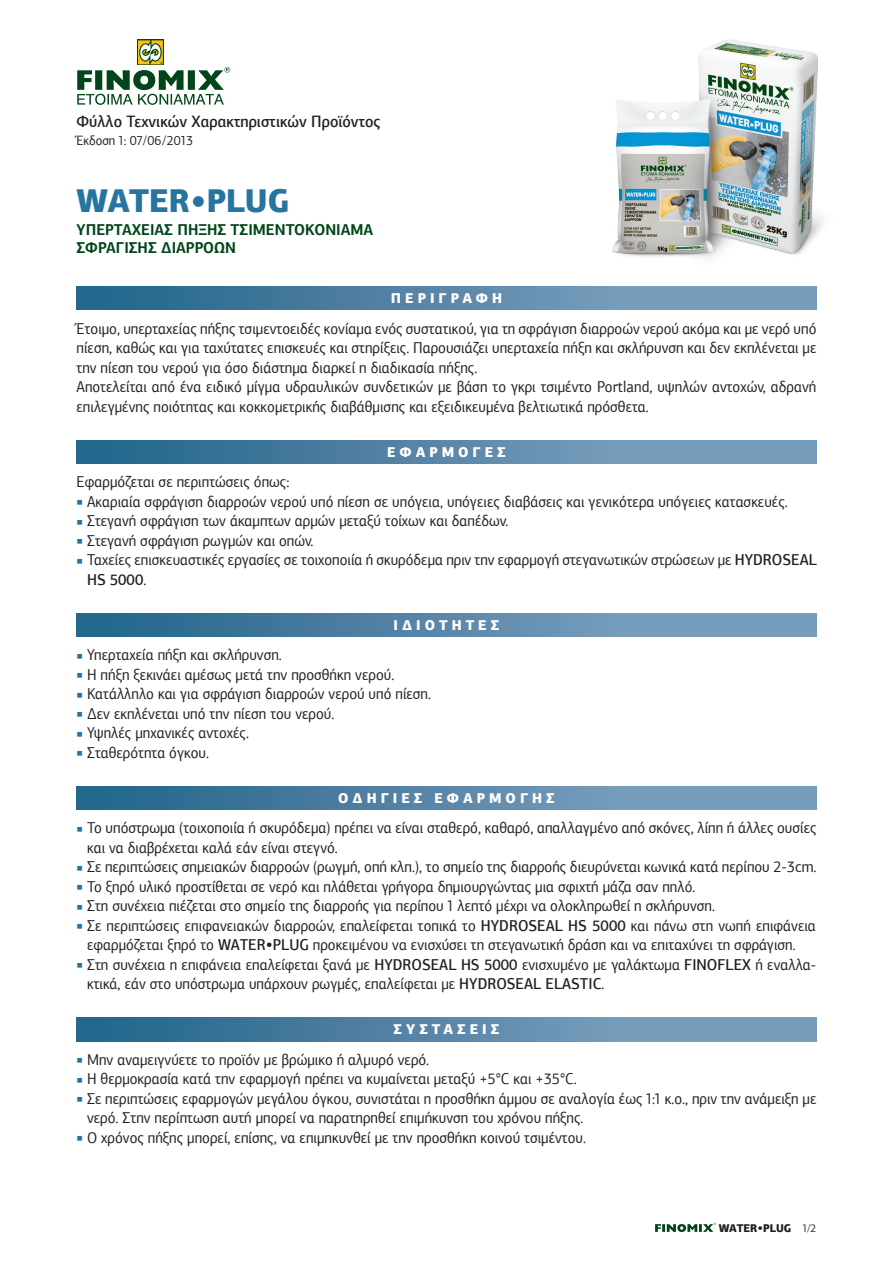
<style>
.page{position:relative;width:893px;height:1263px;background:#fff}
.page>*{position:absolute;margin:0;border:0;box-sizing:border-box;transform-origin:0 0}
.t1{font:900 33px "PF Agora Sans Pro";color:#26749f;scale:.93 1}
.t2{font:500 16.5px "PF Agora Sans Pro";color:#231f20;scale:.93 1}
.t3{font:15.75px/19.5px "PF Agora Sans Pro";color:#231f20;scale:.93 1}
.t4{font:700 15.75px/18px "PF Agora Sans Pro";color:#00461a;scale:.93 1}
.t5{font:900 14.25px "PF Agora Sans Pro";letter-spacing:.3em;color:#fff;scale:.93 1}
.t6{font:13.5px "PF Agora Sans Pro";color:#231f20;scale:.93 1}
.t7{font:900 11.25px "PF Agora Sans Pro";color:#231f20;scale:.93 1}
.s1{font-style:inherit}
.s2{font-size:7.5px;color:#26749f}
.s3{font-weight:500}
.s4{font-weight:900}
.s5{font-weight:400}
</style>
<div class="page">
<img style="left:611px;top:39px;width:212px;height:219px">
<svg style="left:655px;top:1223px;width:61px;height:9px"></svg>
<svg style="left:77px;top:287px;width:739px;height:23px;background:#5686a8"></svg>
<svg style="left:77px;top:440px;width:739px;height:23px;background:#5686a8"></svg>
<svg style="left:77px;top:613px;width:739px;height:23px;background:#5686a8"></svg>
<svg style="left:77px;top:786px;width:739px;height:23px;background:#5686a8"></svg>
<svg style="left:77px;top:1018px;width:739px;height:23px;background:#5686a8"></svg>
<div style="left:137px;top:39px;width:27px;height:26px;background:#00461a"></div>
<svg style="left:77px;top:40px;width:153px;height:65px"></svg>
<p class="t2" style="left:77px;top:111px;width:328px">Φύλλο Τεχνικών Χαρακτηριστικών Προϊόντος</p>
<p class="t6" style="left:77px;top:132px;width:127px">Έκδοση 1: 07/06/2013</p>
<h1 class="t1" style="left:77px;top:179px;width:230px">WATER<span class="s1">•</span>PLUG</h1>
<p class="t4" style="left:77px;top:221px;width:320px">ΥΠΕΡΤΑΧΕΙΑΣ ΠΗΞΗΣ ΤΣΙΜΕΝΤΟΚΟΝΙΑΜΑ<br>ΣΦΡΑΓΙΣΗΣ ΔΙΑΡΡΟΩΝ</p>
<p class="t5" style="left:391px;top:289px;width:121px">ΠΕΡΙΓΡΑΦΗ</p>
<p class="t3" style="left:77px;top:319px;width:797px">Έτοιμο, υπερταχείας πήξης τσιμεντοειδές κονίαμα ενός συστατικού, για τη σφράγιση διαρροών νερού ακόμα και με νερό υπό πίεση, καθώς και για ταχύτατες επισκευές και στηρίξεις. Παρουσιάζει υπερταχεία πήξη και σκλήρυνση και δεν εκπλένεται με την πίεση του νερού για όσο διάστημα διαρκεί η διαδικασία πήξης.<br>Αποτελείται από ένα ειδικό μίγμα υδραυλικών συνδετικών με βάση το γκρι τσιμέντο Portland, υψηλών αντοχών, αδρανή επιλεγμένης ποιότητας και κοκκομετρικής διαβάθμισης και εξειδικευμένα βελτιωτικά πρόσθετα.</p>
<p class="t5" style="left:387px;top:442px;width:129px">ΕΦΑΡΜΟΓΕΣ</p>
<p class="t3" style="left:77px;top:472px;width:230px">Εφαρμόζεται σε περιπτώσεις όπως:</p>
<p class="t3" style="left:77px;top:492px;width:766px"><span class="s2">■</span> Ακαριαία σφράγιση διαρροών νερού υπό πίεση σε υπόγεια, υπόγειες διαβάσεις και γενικότερα υπόγειες κατασκευές.</p>
<p class="t3" style="left:77px;top:511px;width:466px"><span class="s2">■</span> Στεγανή σφράγιση των άκαμπτων αρμών μεταξύ τοίχων και δαπέδων.</p>
<p class="t3" style="left:77px;top:531px;width:256px"><span class="s2">■</span> Στεγανή σφράγιση ρωγμών και οπών.</p>
<p class="t3" style="left:87px;top:550px;width:786px;text-indent:-11px"><span class="s2">■</span> Ταχείες επισκευαστικές εργασίες σε τοιχοποιία ή σκυρόδεμα πριν την εφαρμογή στεγανωτικών στρώσεων με <span class="s3">HYDROSEAL<br>HS 5000</span>.</p>
<p class="t5" style="left:394px;top:615px;width:115px">ΙΔΙΟΤΗΤΕΣ</p>
<p class="t3" style="left:77px;top:645px;width:222px"><span class="s2">■</span> Υπερταχεία πήξη και σκλήρυνση.</p>
<p class="t3" style="left:77px;top:665px;width:343px"><span class="s2">■</span> Η πήξη ξεκινάει αμέσως μετά την προσθήκη νερού.</p>
<p class="t3" style="left:77px;top:684px;width:383px"><span class="s2">■</span> Κατάλληλο και για σφράγιση διαρροών νερού υπό πίεση.</p>
<p class="t3" style="left:77px;top:704px;width:279px"><span class="s2">■</span> Δεν εκπλένεται υπό την πίεση του νερού.</p>
<p class="t3" style="left:77px;top:723px;width:187px"><span class="s2">■</span> Υψηλές μηχανικές αντοχές.</p>
<p class="t3" style="left:77px;top:743px;width:144px"><span class="s2">■</span> Σταθερότητα όγκου.</p>
<p class="t5" style="left:338px;top:788px;width:234px">ΟΔΗΓΙΕΣ ΕΦΑΡΜΟΓΗΣ</p>
<p class="t3" style="left:87px;top:818px;width:786px;text-indent:-11px"><span class="s2">■</span> Το υπόστρωμα (τοιχοποιία ή σκυρόδεμα) πρέπει να είναι σταθερό, καθαρό, απαλλαγμένο από σκόνες, λίπη ή άλλες ουσίες και να διαβρέχεται καλά εάν είναι στεγνό.</p>
<p class="t3" style="left:77px;top:857px;width:797px"><span class="s2">■</span> Σε περιπτώσεις σημειακών διαρροών (ρωγμή, οπή κλπ.), το σημείο της διαρροής διευρύνεται κωνικά κατά περίπου 2-3cm.</p>
<p class="t3" style="left:77px;top:877px;width:667px"><span class="s2">■</span> Το ξηρό υλικό προστίθεται σε νερό και πλάθεται γρήγορα δημιουργώντας μια σφιχτή μάζα σαν πηλό.</p>
<p class="t3" style="left:77px;top:896px;width:688px"><span class="s2">■</span> Στη συνέχεια πιέζεται στο σημείο της διαρροής για περίπου 1 λεπτό μέχρι να ολοκληρωθεί η σκλήρυνση.</p>
<p class="t3" style="left:87px;top:916px;width:785px;text-indent:-11px"><span class="s2">■</span> Σε περιπτώσεις επιφανειακών διαρροών, επαλείφεται τοπικά το <span class="s3">HYDROSEAL HS 5000</span> και πάνω στη νωπή επιφάνεια εφαρμόζεται ξηρό το <span class="s3">WATER</span><span class="s4">•</span><span class="s3">PLUG</span> προκειμένου να ενισχύσει τη στεγανωτική δράση και να επιταχύνει τη σφράγιση.</p>
<p class="t3" style="left:87px;top:955px;width:785px;text-indent:-11px"><span class="s2">■</span> Στη συνέχεια η επιφάνεια επαλείφεται ξανά με <span class="s3">HYDROSEAL HS 5000</span> ενισχυμένο με γαλάκτωμα <span class="s3">FINOFLEX</span> ή εναλλα&shy;κτικά, εάν στο υπόστρωμα υπάρχουν ρωγμές, επαλείφεται με <span class="s3">HYDROSEAL ELASTIC</span>.</p>
<p class="t5" style="left:394px;top:1020px;width:115px">ΣΥΣΤΑΣΕΙΣ</p>
<p class="t3" style="left:77px;top:1050px;width:381px"><span class="s2">■</span> Μην αναμειγνύετε το προϊόν με βρώμικο ή αλμυρό νερό.</p>
<p class="t3" style="left:77px;top:1069px;width:539px"><span class="s2">■</span> Η θερμοκρασία κατά την εφαρμογή πρέπει να κυμαίνεται μεταξύ +5°C και +35°C.</p>
<p class="t3" style="left:87px;top:1089px;width:786px;text-indent:-11px"><span class="s2">■</span> Σε περιπτώσεις εφαρμογών μεγάλου όγκου, συνιστάται η προσθήκη άμμου σε αναλογία έως 1:1 κ.ο., πριν την ανάμειξη με νερό. Στην περίπτωση αυτή μπορεί να παρατηρηθεί επιμήκυνση του χρόνου πήξης.</p>
<p class="t3" style="left:77px;top:1128px;width:549px"><span class="s2">■</span> Ο χρόνος πήξης μπορεί, επίσης, να επιμηκυνθεί με την προσθήκη κοινού τσιμέντου.</p>
<p class="t7" style="left:719px;top:1220px;width:107px">WATER<span class="s1">•</span>PLUG <span class="s5">1/2</span></p>
</div>
